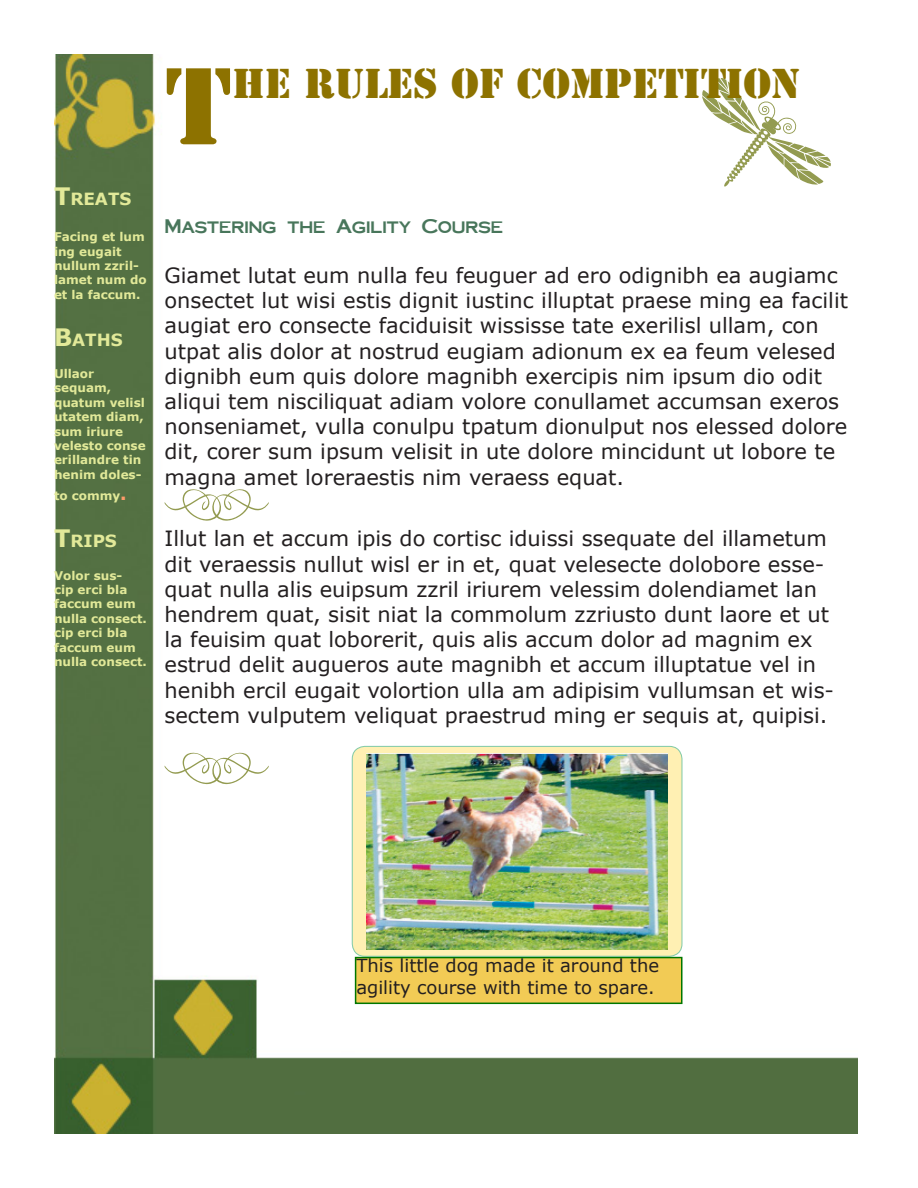
<style>
.page{position:relative;width:918px;height:1188px;background:#fff}
.page>*{position:absolute;margin:0;border:0;box-sizing:border-box;transform-origin:0 0}
.Drop_Cap_Text{font:101.55px "Stencil Std";color:#8d7200}
.Drop_Cap_Text-2{font:39px "Stencil Std";color:#8d7200}
.Normal_Text{font:21px/25.2px "Verdana";color:#231f20}
.Normal_Text-2{font:19.5px "Cornerstone";color:#48765b}
.Normal_Text-3{font:18px/21.6px "Verdana";color:#231f20}
.Normal_Text-4{font:700 16.8px "Verdana";color:#e2e999}
.Normal_Text-5{font:700 12px/14.4px "Verdana";color:#e2e999}
.s1{font-size:24px}
.s2{font-size:18px;color:#ff9b6a}
</style>
<div class="page">
<img style="left:54px;top:54px;width:804px;height:1080px">
<svg style="left:702px;top:78px;width:129px;height:109px"></svg>
<svg style="left:165px;top:489px;width:104px;height:32px"></svg>
<svg style="left:165px;top:752px;width:104px;height:33px"></svg>
<div style="left:356px;top:958px;width:326px;height:45px;background:#f2cb55"></div>
<div style="left:355px;top:957px;width:327px;height:47px;border:2px solid #007600"></div>
<svg style="left:352px;top:746px;width:330px;height:210px;background:#f8ecb0"></svg>
<div style="left:352px;top:746px;width:330px;height:211px;border:1px solid #0d9a56;border-radius:13px"></div>
<img style="left:367px;top:754px;width:301px;height:195px">
<p class="Normal_Text-4" style="left:54px;top:188px;width:79px"><span class="s1">T</span>REATS</p>
<p class="Normal_Text-5" style="left:54px;top:229px;width:94px">Facing et lum ing eugait nullum zzril&shy;lamet num do et la faccum.</p>
<p class="Normal_Text-4" style="left:54px;top:329px;width:70px"><span class="s1">B</span>ATHS</p>
<p class="Normal_Text-5" style="left:54px;top:366px;width:93px">Ullaor sequam, quatum velisl utatem diam, sum iriure velesto conse erillandre tin henim doles-</p>
<p class="Normal_Text-5" style="left:54px;top:489px;width:74px">to commy<span class="s2">.</span></p>
<p class="Normal_Text-4" style="left:54px;top:530px;width:64px"><span class="s1">T</span>RIPS</p>
<p class="Normal_Text-5" style="left:54px;top:568px;width:94px">Volor sus-<br>cip erci bla faccum eum nulla consect. cip erci bla faccum eum nulla consect.</p>
<p class="Drop_Cap_Text" style="left:165px;top:41px;width:69px">T</p>
<p class="Drop_Cap_Text-2" style="left:232px;top:58px;width:570px">HE RULES OF COMPETITION</p>
<p class="Normal_Text-2" style="left:165px;top:215px;width:340px">Mastering the Agility Course</p>
<p class="Normal_Text" style="left:165px;top:262px;width:685px">Giamet lutat eum nulla feu feuguer ad ero odignibh ea augiamc onsectet lut wisi estis dignit iustinc illuptat praese ming ea facilit augiat ero consecte faciduisit wississe tate exerilisl ullam, con utpat alis dolor at nostrud eugiam adionum ex ea feum velesed dignibh eum quis dolore magnibh exercipis nim ipsum dio odit aliqui tem nisciliquat adiam volore conullamet accumsan exeros nonseniamet, vulla conulpu tpatum dionulput nos elessed dolore dit, corer sum ipsum velisit in ute dolore mincidunt ut lobore te magna amet loreraestis nim veraess equat.</p>
<p class="Normal_Text" style="left:165px;top:525px;width:671px">Illut lan et accum ipis do cortisc iduissi ssequate del illametum dit veraessis nullut wisl er in et, quat velesecte dolobore esse&shy;quat nulla alis euipsum zzril iriurem velessim dolendiamet lan hendrem quat, sisit niat la commolum zzriusto dunt laore et ut la feuisim quat loborerit, quis alis accum dolor ad magnim ex estrud delit augueros aute magnibh et accum illuptatue vel in henibh ercil eugait volortion ulla am adipisim vullumsan et wis&shy;sectem vulputem veliquat praestrud ming er sequis at, quipisi.</p>
<p class="Normal_Text-3" style="left:356px;top:954px;width:304px">This little dog made it around the agility course with time to spare.</p>
</div>
